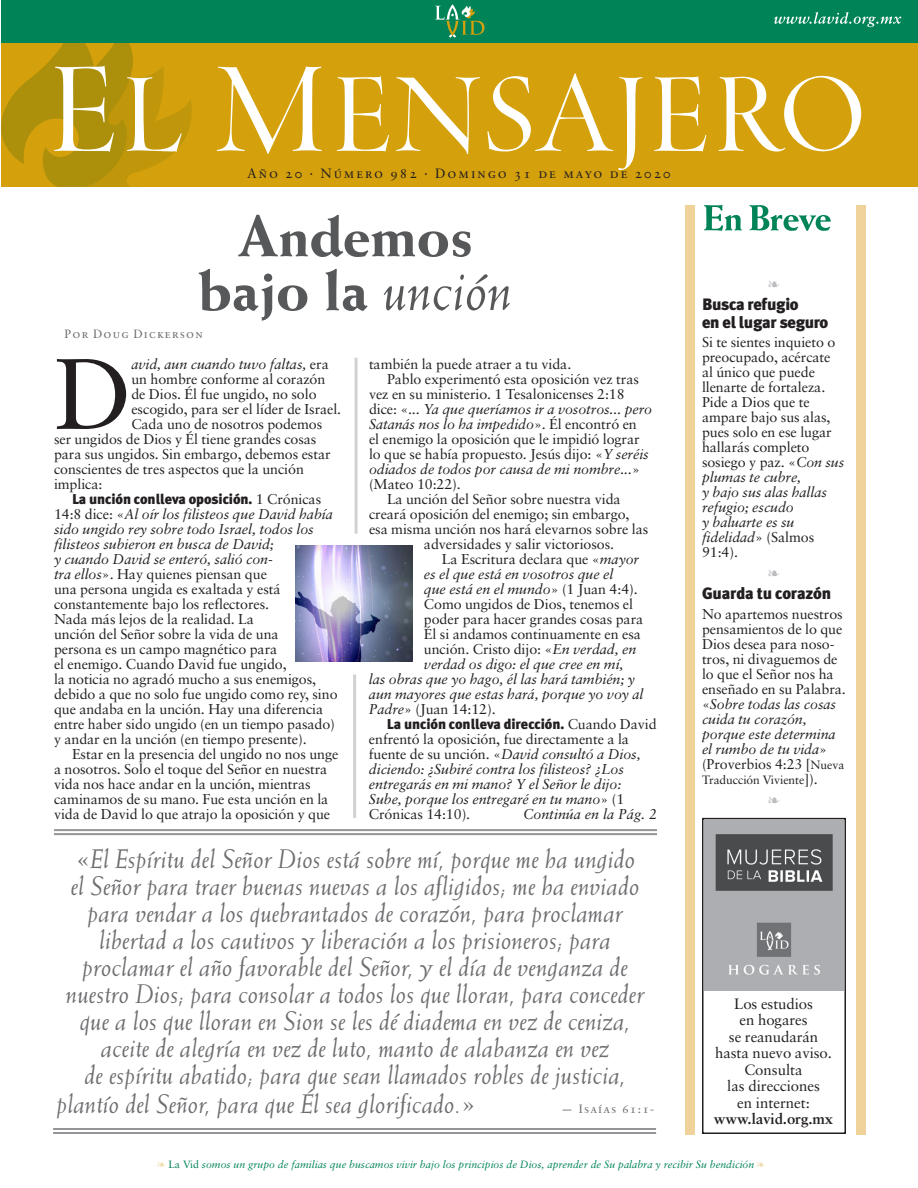
<style>
.page{position:relative;width:918px;height:1188px;background:#fff}
.page>*{position:absolute;margin:0;border:0;box-sizing:border-box;transform-origin:0 0}
.Primer_párrafo_porta{font:100.2px "Sabon";color:#231f20}
.Título_portada{font:800 58.5px/54px "Weiss";letter-spacing:-.005em;color:#57585a;text-align:center}
.t1{font:italic 27px "Weiss";color:#6c6d70}
.t2{font:900 16.5px/18px "Meta Plus";letter-spacing:-.015em;color:#231f20}
.t3{font:15px/16.5px "Sabon";letter-spacing:-.005em;color:#231f20;text-align:center}
.t4{font:700 15px "Sabon";letter-spacing:-.005em;color:#231f20}
.Texto_portada{font:14.25px/15px "Sabon";letter-spacing:-.005em;color:#231f20}
.Texto_portada-2{font:italic 14.25px/15px "Sabon";letter-spacing:-.005em;color:#231f20}
.Primer_párrafo_porta-2{font:14.25px "Sabon";letter-spacing:-.005em;color:#231f20}
.Primer_párrafo_porta-3{font:italic 14.25px "Sabon";letter-spacing:-.005em;color:#231f20}
.t5{font:13.5px "Sabon Roman SC";letter-spacing:.145em;color:#231f20}
.Subítulo_portada{font:12px "Sabon Roman SC";letter-spacing:.1em;color:#6c6d70}
.t6{font:12px "Sabon";letter-spacing:-.005em;color:#231f20}
.t7{font:italic 10.5px "Sabon";color:#008457}
.s1{font-weight:400;font-style:italic}
.s2{font-style:normal}
.s3{font-family:"Meta Plus";font-weight:900}
.s4{font-style:italic}
.s5{font-family:"Meta Plus";font-weight:900;font-style:normal}
.s6{font-family:"Sabon";font-style:normal}
.s7{font-family:"Sabon Roman SC";font-style:normal}
.s8{font-size:12px}
.s9{font-size:14.25px}
.s10{color:#f1ddb1}
</style>
<div class="page">
<div style="left:2px;top:42px;width:916px;height:145px;background:#d4a00c"></div>
<div style="left:2px;top:0;width:916px;height:42px;background:#008457"></div>
<svg style="left:435px;top:4px;width:50px;height:34px"></svg>
<svg style="left:774px;top:12px;width:127px;height:15px"></svg>
<div style="left:856px;top:205px;width:9px;height:930px;background:#efd39b"></div>
<div style="left:685px;top:205px;width:9px;height:930px;background:#efd39b"></div>
<svg style="left:704px;top:205px;width:38px;height:26px"></svg>
<svg style="left:749px;top:205px;width:82px;height:26px"></svg>
<svg style="left:2px;top:42px;width:190px;height:145px"></svg>
<svg style="left:216px;top:67px;width:106px;height:87px"></svg>
<svg style="left:336px;top:76px;width:53px;height:76px"></svg>
<svg style="left:396px;top:77px;width:84px;height:77px"></svg>
<svg style="left:487px;top:73px;width:156px;height:97px"></svg>
<svg style="left:654px;top:76px;width:53px;height:76px"></svg>
<svg style="left:718px;top:76px;width:143px;height:76px"></svg>
<hr style="left:54px;top:829px;width:603px;height:2px;background:#939598">
<hr style="left:54px;top:833px;width:603px;height:2px;background:#939598">
<hr style="left:53px;top:1128px;width:603px;height:2px;background:#939598">
<hr style="left:53px;top:1132px;width:603px;height:2px;background:#939598">
<div style="left:702px;top:818px;width:144px;height:316px;border:2px solid #231f20"></div>
<img style="left:705px;top:821px;width:138px;height:169px">
<hr style="left:355px;top:358px;width:3px;height:176px;background:#d1d2d4">
<hr style="left:353px;top:675px;width:3px;height:143px;background:#d1d2d4">
<img style="left:296px;top:546px;width:117px;height:116px">
<p class="t5" style="left:247px;top:166px;width:425px">Año 20 · Número 982 · Domingo 31 de mayo de 2020</p>
<p class="Título_portada" style="left:198px;top:208px;width:317px">Andemos bajo la <span class="s1">unción</span></p>
<p class="Subítulo_portada" style="left:65px;top:326px;width:140px">Por Doug Dickerson</p>
<p class="Primer_párrafo_porta" style="left:54px;top:334px;width:79px">D</p>
<p class="Primer_párrafo_porta-3" style="left:131px;top:356px;width:199px">avid, aun cuando tuvo faltas, <span class="s2">era</span></p>
<p class="Primer_párrafo_porta-2" style="left:131px;top:371px;width:195px">un hombre conforme al corazón</p>
<p class="Primer_párrafo_porta-2" style="left:131px;top:386px;width:187px">de Dios. Él fue ungido, no solo</p>
<p class="Primer_párrafo_porta-2" style="left:131px;top:401px;width:211px">escogido, para ser el líder de Israel.</p>
<p class="Primer_párrafo_porta-2" style="left:131px;top:416px;width:192px">Cada uno de nosotros podemos</p>
<p class="Primer_párrafo_porta-2" style="left:54px;top:431px;width:264px">ser ungidos de Dios y Él tiene grandes cosas</p>
<p class="Primer_párrafo_porta-2" style="left:54px;top:446px;width:278px">para sus ungidos. Sin embargo, debemos estar</p>
<p class="Primer_párrafo_porta-2" style="left:54px;top:461px;width:251px">conscientes de tres aspectos que la unción</p>
<p class="Primer_párrafo_porta-2" style="left:54px;top:476px;width:50px">implica:</p>
<p class="Texto_portada" style="left:54px;top:491px;width:285px;text-indent:18px"><span class="s3">La unción conlleva oposición.</span> 1 Crónicas 14:8 dice: «<span class="s4">Al oír los filisteos que David había sido ungido rey sobre todo Israel, todos los filisteos subieron en busca de David;<br>y cuando David se enteró, salió con-<br>tra ellos</span>». Hay quienes piensan que<br>una persona ungida es exaltada y está constantemente bajo los reflectores.<br>Nada más lejos de la realidad. La<br>unción del Señor sobre la vida de una<br>persona es un campo magnético para<br>el enemigo. Cuando David fue ungido,<br>la noticia no agradó mucho a sus enemigos, debido a que no solo fue ungido como rey, sino que andaba en la unción. Hay una diferencia entre haber sido ungido (en un tiempo pasado) y andar en la unción (en tiempo presente).</p>
<p class="Texto_portada" style="left:54px;top:746px;width:286px;text-indent:18px">Estar en la presencia del ungido no nos unge a nosotros. Solo el toque del Señor en nuestra vida nos hace andar en la unción, mientras caminamos de su mano. Fue esta unción en la vida de David lo que atrajo la oposición y que</p>
<p class="Texto_portada" style="left:369px;top:356px;width:204px">también la puede atraer a tu vida.</p>
<p class="Texto_portada" style="left:369px;top:371px;width:285px;text-indent:18px">Pablo experimentó esta oposición vez tras vez en su ministerio. 1 Tesalonicenses 2:18 dice: «<span class="s4">... Ya que queríamos ir a vosotros... pero Satanás nos lo ha impedido</span>». Él encontró en<br>el enemigo la oposición que le impidió lograr lo que se había propuesto. Jesús dijo: «<span class="s4">Y seréis odiados de todos por causa de mi nombre...</span>» (Mateo 10:22).</p>
<p class="Texto_portada" style="left:387px;top:491px;width:235px">La unción del Señor sobre nuestra vida</p>
<p class="Texto_portada" style="left:369px;top:506px;width:262px">creará oposición del enemigo; sin embargo,</p>
<p class="Texto_portada" style="left:369px;top:521px;width:281px">esa misma unción nos hará elevarnos sobre las</p>
<p class="Texto_portada" style="left:424px;top:536px;width:192px">adversidades y salir victoriosos.</p>
<p class="Texto_portada" style="left:442px;top:551px;width:199px">La Escritura declara que «<span class="s4">mayor</span></p>
<p class="Texto_portada-2" style="left:424px;top:567px;width:191px">es el que está en vosotros que el</p>
<p class="Texto_portada-2" style="left:424px;top:582px;width:215px">que está en el mundo<span class="s2">» (1 Juan 4:4).</span></p>
<p class="Texto_portada" style="left:424px;top:596px;width:211px">Como ungidos de Dios, tenemos el</p>
<p class="Texto_portada" style="left:424px;top:611px;width:221px">poder para hacer grandes cosas para</p>
<p class="Texto_portada" style="left:424px;top:626px;width:218px">Él si andamos continuamente en esa</p>
<p class="Texto_portada" style="left:424px;top:641px;width:214px">unción. Cristo dijo: «<span class="s4">En verdad, en</span></p>
<p class="Texto_portada-2" style="left:424px;top:657px;width:201px">verdad os digo: el que cree en mí,</p>
<p class="Texto_portada-2" style="left:369px;top:672px;width:267px">las obras que yo hago, él las hará también; y</p>
<p class="Texto_portada-2" style="left:369px;top:687px;width:276px">aun mayores que estas hará, porque yo voy al</p>
<p class="Texto_portada" style="left:369px;top:701px;width:128px"><span class="s4">Padre</span>» (Juan 14:12).</p>
<p class="Texto_portada-2" style="left:369px;top:717px;width:289px;text-indent:18px"><span class="s5">La unción conlleva dirección.</span> <span class="s2">Cuando David enfrentó la oposición, fue directamente a la fuente de su unción. «</span>David consultó a Dios, diciendo: ¿Subiré contra los filisteos? ¿Los entregarás en mi mano? Y el Señor le dijo:<br>Sube, porque los entregaré en tu mano<span class="s2">» (1<br>Crónicas 14:10).</span></p>
<p class="Texto_portada-2" style="left:523px;top:807px;width:135px">Continúa en la Pág. 2</p>
<p class="t1" style="left:75px;top:843px;width:562px"><span class="s6">«</span>El Espíritu del Señor Dios está sobre mí, porque me ha ungido</p>
<p class="t1" style="left:71px;top:870px;width:570px">el Señor para traer buenas nuevas a los afligidos; me ha enviado</p>
<p class="t1" style="left:88px;top:897px;width:537px">para vendar a los quebrantados de corazón, para proclamar</p>
<p class="t1" style="left:100px;top:924px;width:513px">libertad a los cautivos y liberación a los prisioneros; para</p>
<p class="t1" style="left:83px;top:951px;width:547px">proclamar el año favorable del Señor, y el día de venganza de</p>
<p class="t1" style="left:66px;top:978px;width:580px">nuestro Dios; para consolar a todos los que lloran, para conceder</p>
<p class="t1" style="left:80px;top:1005px;width:552px">que a los que lloran en Sion se les dé diadema en vez de ceniza,</p>
<p class="t1" style="left:101px;top:1032px;width:510px">aceite de alegría en vez de luto, manto de alabanza en vez</p>
<p class="t1" style="left:85px;top:1059px;width:543px">de espíritu abatido; para que sean llamados robles de justicia,</p>
<p class="t1" style="left:57px;top:1088px;width:421px">plantío del Señor, para que Él sea glorificado.<span class="s7">»</span></p>
<p class="Subítulo_portada" style="left:561px;top:1102px;width:95px">— Isaías 61:1-</p>
<p class="t2" style="left:702px;top:295px;width:128px">Busca refugio<br>en el lugar seguro</p>
<p class="Texto_portada" style="left:702px;top:335px;width:144px">Si te sientes inquieto o preocupado, acércate al único que puede llenarte de fortaleza.<br>Pide a Dios que te ampare bajo sus alas, pues solo en ese lugar hallarás completo sosiego y paz. «<span class="s4">Con sus plumas te cubre,</span></p>
<p class="Texto_portada-2" style="left:702px;top:485px;width:126px">y bajo sus alas hallas refugio; escudo<br>y baluarte es su fidelidad<span class="s2">» (Salmos<br>91:4).</span></p>
<p class="t2" style="left:702px;top:585px;width:131px">Guarda tu corazón</p>
<p class="Texto_portada" style="left:702px;top:606px;width:145px">No apartemos nuestros pensamientos de lo que<br>Dios desea para noso&shy;tros, ni divaguemos de lo que el Señor nos ha enseñado en su Palabra. «<span class="s4">Sobre todas las cosas cuida tu corazón, porque este determina el rumbo de tu vida</span>» (Proverbios 4:23 [<span class="s8">Nueva</span></p>
<p class="t6" style="left:702px;top:773px;width:117px">Traducción Viviente<span class="s9">]).</span></p>
<p class="t3" style="left:715px;top:995px;width:118px">Los estudios<br>en hogares<br>se reanudarán hasta nuevo aviso.</p>
<p class="t3" style="left:727px;top:1061px;width:94px">Consulta<br>las direcciones en internet:</p>
<p class="t4" style="left:714px;top:1110px;width:121px">www.lavid.org.mx</p>
<p class="t7" style="left:158px;top:1159px;width:609px"><span class="s10">❧</span> <span class="s2">La Vid</span> somos un grupo de familias que buscamos vivir bajo los principios de Dios, aprender de Su palabra y recibir Su bendición <span class="s10">❧</span></p>
</div>
